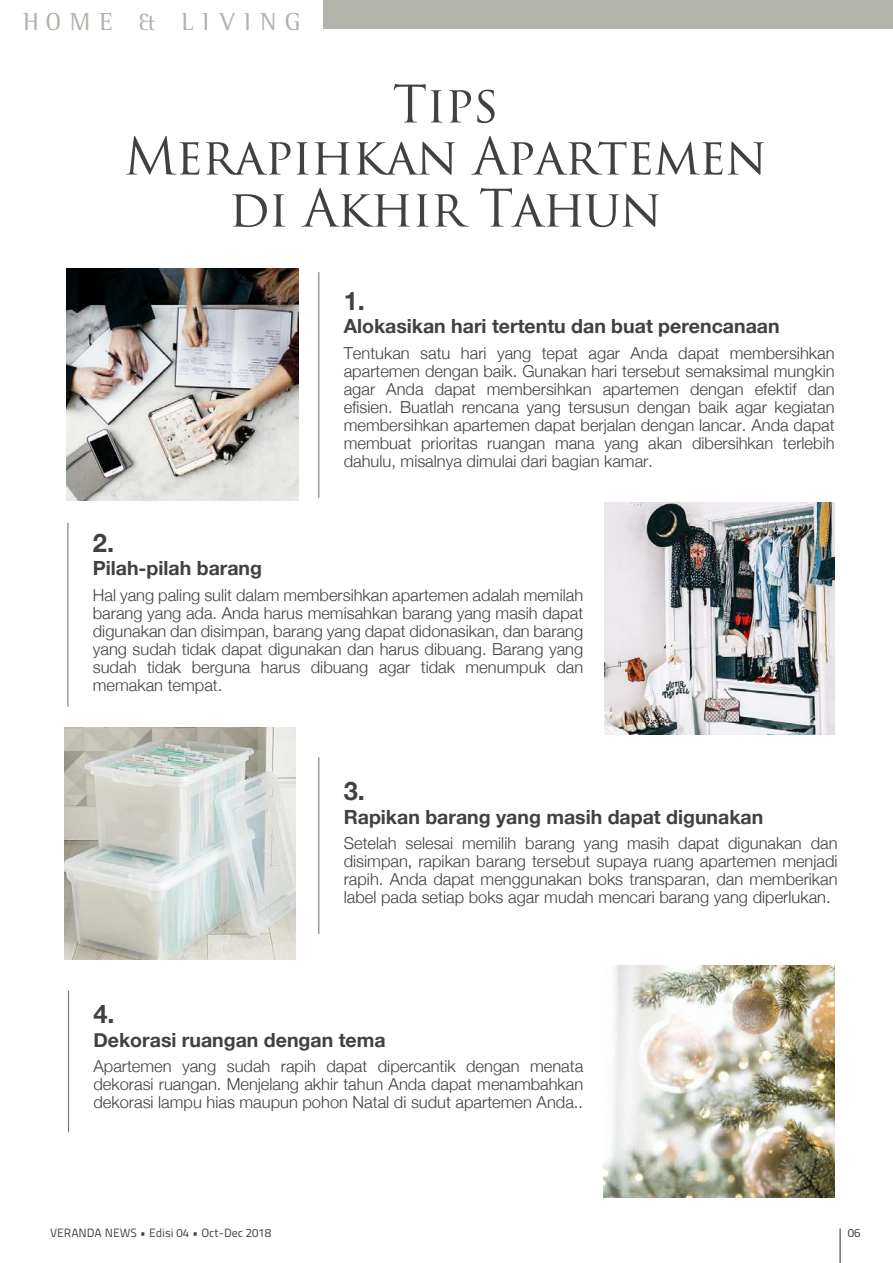
<style>
.page{position:relative;width:893px;height:1263px;background:#fff}
.page>*{position:absolute;margin:0;border:0;box-sizing:border-box;transform-origin:0 0}
.t1{font:50.4px/52.1px "Trajan Pro 3";letter-spacing:-.02em;color:#414042;text-align:center}
.t2{font:25.5px "Leftist Mono Serif";letter-spacing:.33em;color:#b2b3aa}
.t3{font:700 25.5px "Helvetica Neue";color:#414042}
.t4{font:700 19.5px "Helvetica Neue";color:#414042}
.t5{font:300 16.5px/18px "Helvetica Neue";color:#414042;text-align:justify}
.t6{font:12px "Titillium Maps 29 L 400 wt";color:#414042}
</style>
<div class="page">
<div style="left:323px;top:0;width:570px;height:29px;background:#b2b3aa"></div>
<hr style="left:839px;top:1228px;width:2px;height:35px;background:#414042">
<img style="left:603px;top:965px;width:231px;height:233px">
<hr style="left:318px;top:272px;width:1px;height:226px;background:#6f7173">
<hr style="left:68px;top:991px;width:1px;height:141px;background:#6f7173">
<img style="left:66px;top:268px;width:232px;height:232px">
<img style="left:65px;top:728px;width:231px;height:232px">
<hr style="left:318px;top:757px;width:1px;height:177px;background:#6f7173">
<img style="left:604px;top:503px;width:230px;height:232px">
<hr style="left:67px;top:523px;width:1px;height:184px;background:#6f7173">
<h2 class="t2" style="left:24px;top:7px;width:279px">HOME &amp; LIVING</h2>
<h1 class="t1" style="left:124px;top:80px;width:645px">Tips<br>Merapihkan Apartemen di Akhir Tahun</h1>
<h2 class="t3" style="left:344px;top:285px;width:23px">1.</h2>
<p class="t4" style="left:344px;top:314px;width:437px">Alokasikan hari tertentu dan buat perencanaan</p>
<h2 class="t3" style="left:93px;top:527px;width:23px">2.</h2>
<p class="t4" style="left:93px;top:556px;width:171px">Pilah-pilah barang</p>
<p class="t5" style="left:344px;top:344px;width:492px">Tentukan satu hari yang tepat agar Anda dapat membersihkan apartemen dengan baik. Gunakan hari tersebut semaksimal mungkin agar Anda dapat membersihkan apartemen dengan efektif dan efisien. Buatlah rencana yang tersusun dengan baik agar kegiatan membersihkan apartemen dapat berjalan dengan lancar. Anda dapat membuat prioritas ruangan mana yang akan dibersihkan terlebih dahulu, misalnya dimulai dari bagian kamar.</p>
<p class="t5" style="left:93px;top:586px;width:492px">Hal yang paling sulit dalam membersihkan apartemen adalah memilah barang yang ada. Anda harus memisahkan barang yang masih dapat digunakan dan disimpan, barang yang dapat didonasikan, dan barang yang sudah tidak dapat digunakan dan harus dibuang. Barang yang sudah tidak berguna harus dibuang agar tidak menumpuk dan memakan tempat.</p>
<h2 class="t3" style="left:344px;top:775px;width:23px">3.</h2>
<p class="t4" style="left:344px;top:805px;width:421px">Rapikan barang yang masih dapat digunakan</p>
<p class="t5" style="left:344px;top:834px;width:495px">Setelah selesai memilih barang yang masih dapat digunakan dan disimpan, rapikan barang tersebut supaya ruang apartemen menjadi rapih. Anda dapat menggunakan boks transparan, dan memberikan label pada setiap boks agar mudah mencari barang yang diperlukan.</p>
<h2 class="t3" style="left:93px;top:998px;width:23px">4.</h2>
<p class="t4" style="left:93px;top:1027px;width:294px">Dekorasi ruangan dengan tema</p>
<p class="t5" style="left:93px;top:1057px;width:491px">Apartemen yang sudah rapih dapat dipercantik dengan menata dekorasi ruangan. Menjelang akhir tahun Anda dapat menambahkan dekorasi lampu hias maupun pohon Natal di sudut apartemen Anda..</p>
<p class="t6" style="left:50px;top:1224px;width:223px">VERANDA NEWS • Edisi 04 • Oct-Dec 2018</p>
<p class="t6" style="left:848px;top:1224px;width:14px">06</p>
</div>
